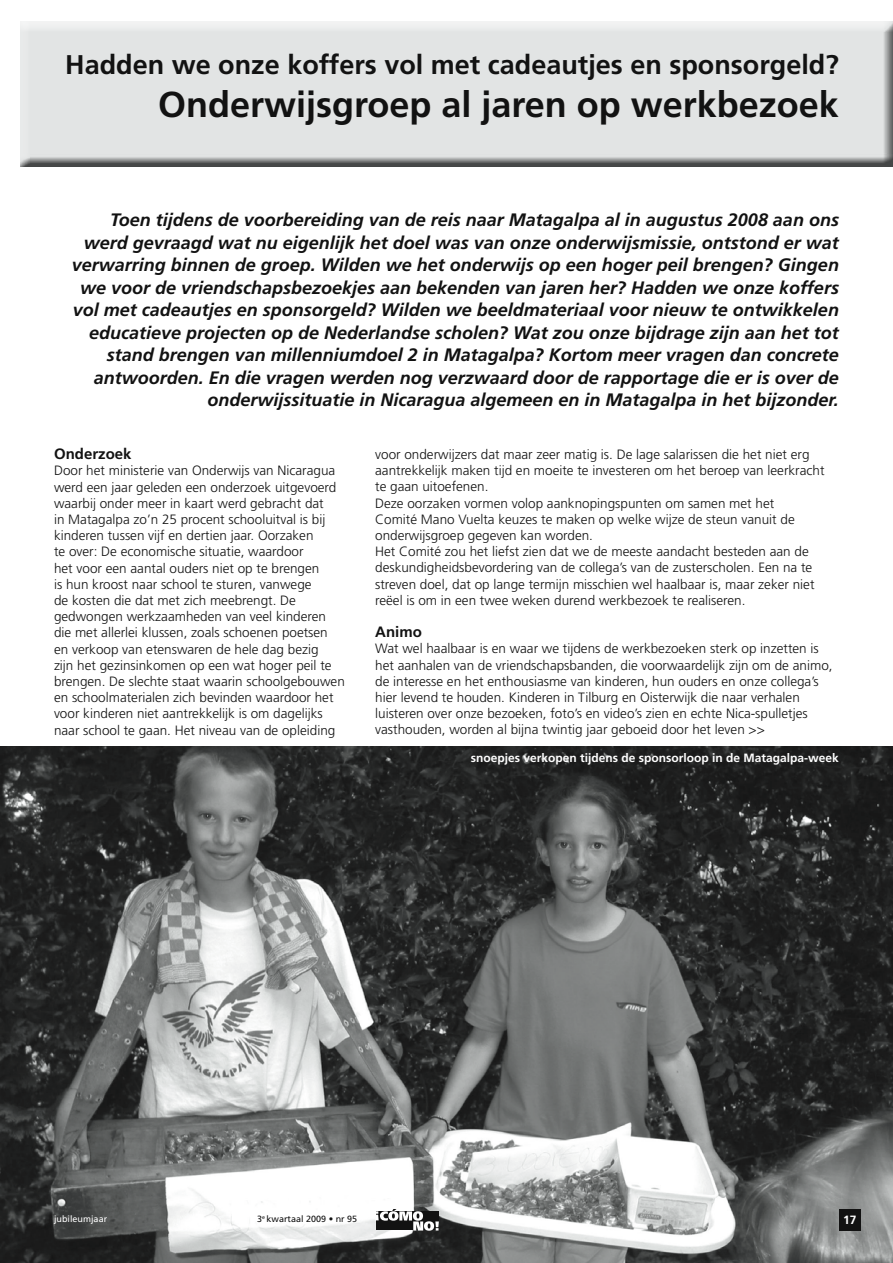
<style>
.page{position:relative;width:893px;height:1263px;background:#fff}
.page>*{position:absolute;margin:0;border:0;box-sizing:border-box;transform-origin:0 0}
.t1{font:700 36px "Frutiger";color:#121212}
.t2{font:700 27px "Frutiger";color:#121212}
.t3{font:italic 700 18px/22.5px "Frutiger";color:#121212;text-align:right}
.t4{font:700 15px "Frutiger";color:#121212}
.t5{font:300 13.5px/16.2px "Frutiger";color:#121212}
.t6{font:700 12px "Frutiger";color:#fff}
.t7{font:9px "Frutiger";color:#121212}
.t8{font:9px "Frutiger";color:#fff}
.t9{font:5.25px "Frutiger";color:#121212}
</style>
<div class="page">
<img style="left:0;top:747px;width:893px;height:516px">
<svg style="left:375px;top:1209px;width:64px;height:22px"></svg>
<div style="left:839px;top:1209px;width:21px;height:21px;background:#121212"></div>
<div style="left:18px;top:21px;width:875px;height:148px;background:#121212;opacity:.75"></div>
<h2 class="t2" style="left:65px;top:49px;width:775px">Hadden we onze koffers vol met cadeautjes en sponsorgeld?</h2>
<h1 class="t1" style="left:158px;top:84px;width:682px">Onderwijsgroep al jaren op werkbezoek</h1>
<p class="t3" style="left:72px;top:209px;width:769px">Toen tijdens de voorbereiding van de reis naar Matagalpa al in augustus 2008 aan ons werd gevraagd wat nu eigenlijk het doel was van onze onderwijsmissie, ontstond er wat verwarring binnen de groep. Wilden we het onderwijs op een hoger peil brengen? Gingen we voor de vriendschapsbezoekjes aan bekenden van jaren her? Hadden we onze koffers vol met cadeautjes en sponsorgeld? Wilden we beeldmateriaal voor nieuw te ontwikkelen educatieve projecten op de Nederlandse scholen? Wat zou onze bijdrage zijn aan het tot stand brengen van millenniumdoel 2 in Matagalpa? Kortom meer vragen dan concrete antwoorden. En die vragen werden nog verzwaard door de rapportage die er is over de onderwijssituatie in Nicaragua algemeen en in Matagalpa in het bijzonder.</p>
<p class="t4" style="left:54px;top:445px;width:79px">Onderzoek</p>
<p class="t5" style="left:54px;top:463px;width:292px">Door het ministerie van Onderwijs van Nicaragua werd een jaar geleden een onderzoek uitgevoerd waarbij onder meer in kaart werd gebracht dat<br>in Matagalpa zo’n 25 procent schooluitval is bij kinderen tussen vijf en dertien jaar. Oorzaken<br>te over: De economische situatie, waardoor<br>het voor een aantal ouders niet op te brengen<br>is hun kroost naar school te sturen, vanwege<br>de kosten die dat met zich meebrengt. De gedwongen werkzaamheden van veel kinderen die met allerlei klussen, zoals schoenen poetsen en verkoop van etenswaren de hele dag bezig<br>zijn het gezinsinkomen op een wat hoger peil te brengen. De slechte staat waarin schoolgebouwen en schoolmaterialen zich bevinden waardoor het voor kinderen niet aantrekkelijk is om dagelijks naar school te gaan. Het niveau van de opleiding</p>
<p class="t5" style="left:375px;top:446px;width:451px">voor onderwijzers dat maar zeer matig is. De lage salarissen die het niet erg aantrekkelijk maken tijd en moeite te investeren om het beroep van leerkracht te gaan uitoefenen.<br>Deze oorzaken vormen volop aanknopingspunten om samen met het<br>Comité Mano Vuelta keuzes te maken op welke wijze de steun vanuit de onderwijsgroep gegeven kan worden.<br>Het Comité zou het liefst zien dat we de meeste aandacht besteden aan de deskundigheidsbevordering van de collega’s van de zusterscholen. Een na te streven doel, dat op lange termijn misschien wel haalbaar is, maar zeker niet reëel is om in een twee weken durend werkbezoek te realiseren.</p>
<p class="t4" style="left:375px;top:623px;width:48px">Animo</p>
<p class="t5" style="left:375px;top:641px;width:459px">Wat wel haalbaar is en waar we tijdens de werkbezoeken sterk op inzetten is het aanhalen van de vriendschapsbanden, die voorwaardelijk zijn om de animo, de interesse en het enthousiasme van kinderen, hun ouders en onze collega’s hier levend te houden. Kinderen in Tilburg en Oisterwijk die naar verhalen luisteren over onze bezoeken, foto’s en video’s zien en echte Nica-spulletjes vasthouden, worden al bijna twintig jaar geboeid door het leven &gt;&gt;</p>
<p class="t6" style="left:471px;top:750px;width:370px">snoepjes verkopen tijdens de sponsorloop in de Matagalpa-week</p>
<p class="t8" style="left:54px;top:1214px;width:55px">jubileumjaar</p>
<p class="t7" style="left:267px;top:1214px;width:92px">kwartaal 2009 • nr 95</p>
<p class="t7" style="left:257px;top:1214px;width:7px">3</p>
<p class="t6" style="left:843px;top:1213px;width:15px">17</p>
<p class="t9" style="left:262px;top:1214px;width:4px">e</p>
</div>
